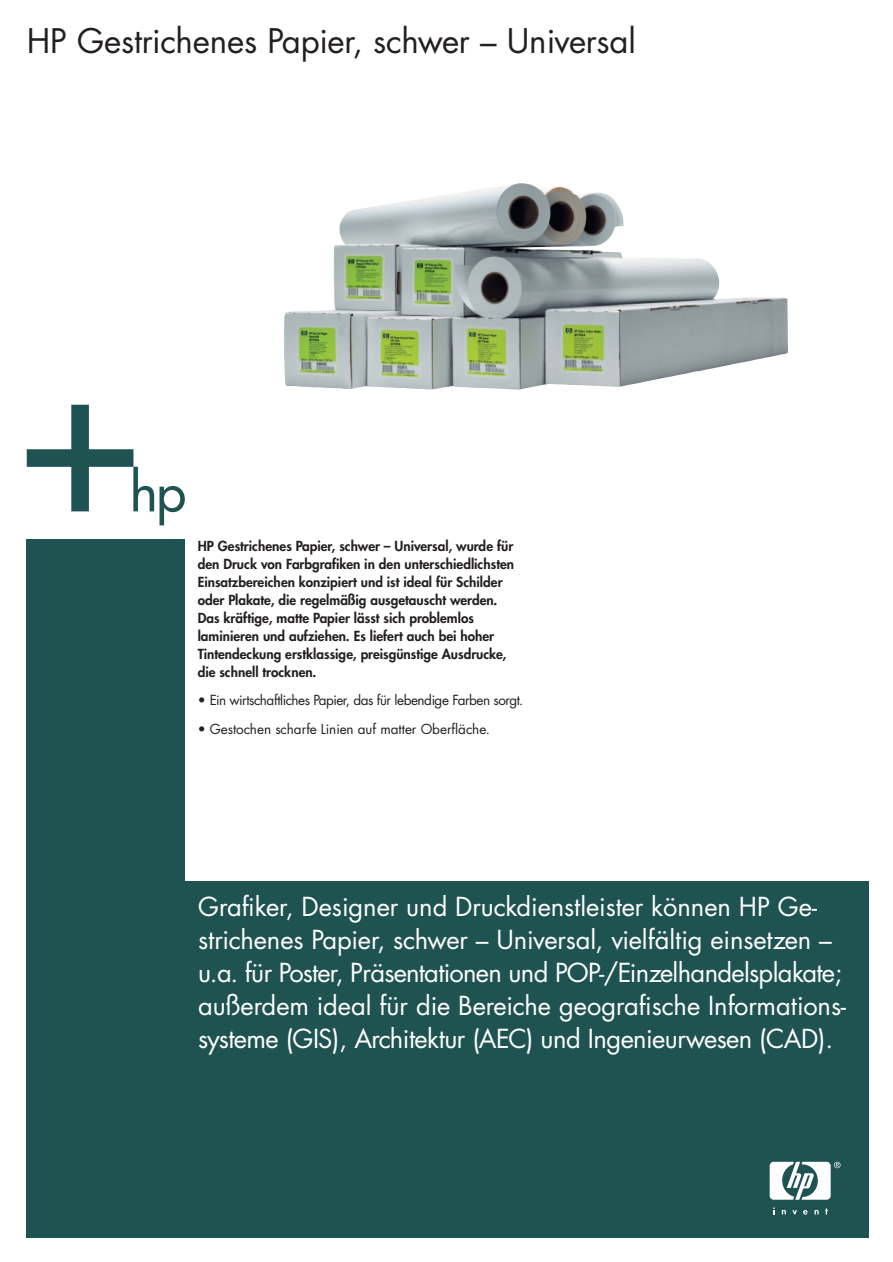
<style>
.page{position:relative;width:893px;height:1262px;background:#fff}
.page>*{position:absolute;margin:0;border:0;box-sizing:border-box;transform-origin:0 0}
.t1{font:33px "Futura";letter-spacing:-.005em;color:#231f20}
.t2{font:25.5px/33px "Futura";letter-spacing:-.015em;color:#fff}
.t3{font:800 13.5px/18px "Futura";color:#231f20}
.t4{font:13.5px "Futura";letter-spacing:-.03em;color:#231f20}
.t5{font:13.5px "Futura";color:#231f20}
</style>
<div class="page">
<div style="left:27px;top:881px;width:842px;height:356px;background:#1f5352"></div>
<div style="left:27px;top:539px;width:158px;height:343px;background:#1f5352"></div>
<img style="left:284px;top:183px;width:504px;height:207px">
<svg style="left:792px;top:1210px;width:5px;height:4px"></svg>
<svg style="left:781px;top:1209px;width:5px;height:5px"></svg>
<svg style="left:814px;top:1210px;width:4px;height:4px"></svg>
<svg style="left:825px;top:1208px;width:2px;height:6px"></svg>
<svg style="left:803px;top:1210px;width:4px;height:4px"></svg>
<svg style="left:769px;top:1161px;width:71px;height:38px"></svg>
<svg style="left:27px;top:405px;width:158px;height:120px"></svg>
<h1 class="t1" style="left:27px;top:25px;width:611px">HP Gestrichenes Papier, schwer – Universal</h1>
<p class="t3" style="left:198px;top:537px;width:318px">HP Gestrichenes Papier, schwer – Universal, wurde für den Druck von Farbgrafiken in den unterschiedlichsten Einsatzbereichen konzipiert und ist ideal für Schilder oder Plakate, die regelmäßig ausgetauscht werden.<br>Das kräftige, matte Papier lässt sich problemlos laminieren und aufziehen. Es liefert auch bei hoher Tintendeckung erstklassige, preisgünstige Ausdrucke, die schnell trocknen.</p>
<p class="t4" style="left:198px;top:694px;width:327px">• Ein wirtschaftliches Papier, das für lebendige Farben sorgt.</p>
<p class="t5" style="left:198px;top:723px;width:294px">• Gestochen scharfe Linien auf matter Oberfläche.</p>
<p class="t2" style="left:198px;top:892px;width:649px">Grafiker, Designer und Druckdienstleister können HP Ge&shy;strichenes Papier, schwer – Universal, vielfältig einsetzen – u.a. für Poster, Präsentationen und POP-/Einzelhandelsplakate; außerdem ideal für die Bereiche geografische Informations&shy;systeme (GIS), Architektur (AEC) und Ingenieurwesen (CAD).</p>
</div>
